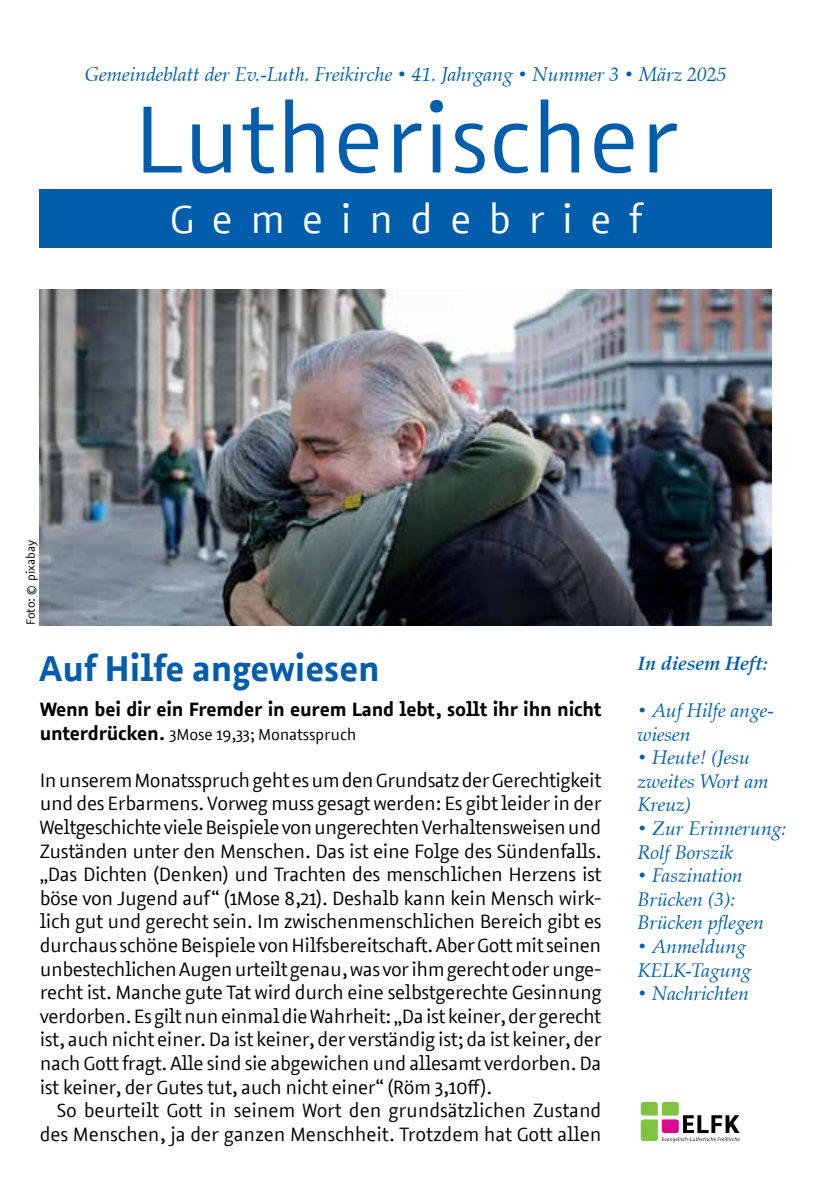
<style>
.page{position:relative;width:840px;height:1191px;background:#fff}
.page>*{position:absolute;margin:0;border:0;box-sizing:border-box;transform-origin:0 0}
.t1{font:96px "Azuro";color:#005dac}
.t2{font:40px "Azuro";letter-spacing:.43em;color:#fff}
.t3{font:700 36px "Azuro";color:#005dac}
.t4{font:19.6px "Zapf Calligraphic 801 Italic SWA";color:#005dac}
.t5{font:19.4px/23.6px "Azuro";letter-spacing:-.01em;color:#000;text-align:justify}
.t6{font:19.4px/23.6px "Zapf Calligraphic 801 Italic SWA";color:#005dac}
.t7{font:700 19.4px "Azuro";letter-spacing:-.01em;color:#000}
.t8{font:19.4px "Zapf Calligraphic 801 Bold It SWA";color:#005dac}
.t9{font:16px "Azuro";letter-spacing:-.01em;color:#000}
.t10{font:12px "Azuro";color:#000}
.s1{font-weight:700;font-size:19.4px}
</style>
<div class="page">
<img style="left:40px;top:290px;width:731px;height:335px">
<svg style="left:640px;top:1102px;width:99px;height:40px"></svg>
<div style="left:40px;top:189px;width:731px;height:59px;background:#005dac"></div>
<p class="t4" style="left:85px;top:62px;width:642px">Gemeindeblatt der Ev.-Luth. Freikirche • 41. Jahrgang • Nummer 3 • März 2025</p>
<h1 class="t1" style="left:133px;top:71px;width:546px">Lutherischer</h1>
<h2 class="t2" style="left:170px;top:191px;width:473px">Gemeindebrief</h2>
<p class="t10" style="left:22px;top:625px;width:87px;rotate:-90deg">Foto: © pixabay</p>
<h3 class="t3" style="left:39px;top:641px;width:342px">Auf Hilfe angewiesen</h3>
<p class="t7" style="left:40px;top:694px;width:563px">Wenn bei dir ein Fremder in eurem Land lebt, sollt ihr ihn nicht</p>
<p class="t9" style="left:40px;top:722px;width:318px"><span class="s1">unterdrücken.</span> 3Mose 19,33; Monatsspruch</p>
<p class="t5" style="left:40px;top:767px;width:563px">In unserem Monatsspruch geht es um den Grundsatz der Gerechtigkeit und des Erbarmens. Vorweg muss gesagt werden: Es gibt leider in der Weltgeschichte viele Beispiele von ungerechten Verhaltensweisen und Zuständen unter den Menschen. Das ist eine Folge des Sündenfalls. „Das Dichten (Denken) und Trachten des menschlichen Herzens ist böse von Jugend auf“ (1Mose 8,21). Deshalb kann kein Mensch wirk&shy;lich gut und gerecht sein. Im zwischenmenschlichen Bereich gibt es durchaus schöne Beispiele von Hilfsbereitschaft. Aber Gott mit seinen unbestechlichen Augen urteilt genau, was vor ihm gerecht oder unge&shy;recht ist. Manche gute Tat wird durch eine selbstgerechte Gesinnung verdorben. Es gilt nun einmal die Wahrheit: „Da ist keiner, der gerecht ist, auch nicht einer. Da ist keiner, der verständig ist; da ist keiner, der nach Gott fragt. Alle sind sie abgewichen und allesamt verdorben. Da ist keiner, der Gutes tut, auch nicht einer“ (Röm 3,10ff).</p>
<p class="t5" style="left:40px;top:1097px;width:563px;text-align:right">So beurteilt Gott in seinem Wort den grundsätzlichen Zustand des Menschen, ja der ganzen Menschheit. Trotzdem hat Gott allen</p>
<p class="t8" style="left:637px;top:651px;width:131px">In diesem Heft:</p>
<p class="t6" style="left:637px;top:698px;width:138px">• Auf Hilfe ange&shy;wiesen</p>
<p class="t6" style="left:637px;top:745px;width:132px">• Heute! (Jesu zweites Wort am<br>Kreuz)</p>
<p class="t6" style="left:637px;top:816px;width:150px">• Zur Erinnerung:<br>Rolf Borszik</p>
<p class="t6" style="left:637px;top:863px;width:128px">• Faszination<br>Brücken (3):<br>Brücken pflegen</p>
<p class="t6" style="left:637px;top:934px;width:115px">• Anmeldung<br>KELK-Tagung</p>
<p class="t6" style="left:637px;top:981px;width:113px">• Nachrichten</p>
</div>
